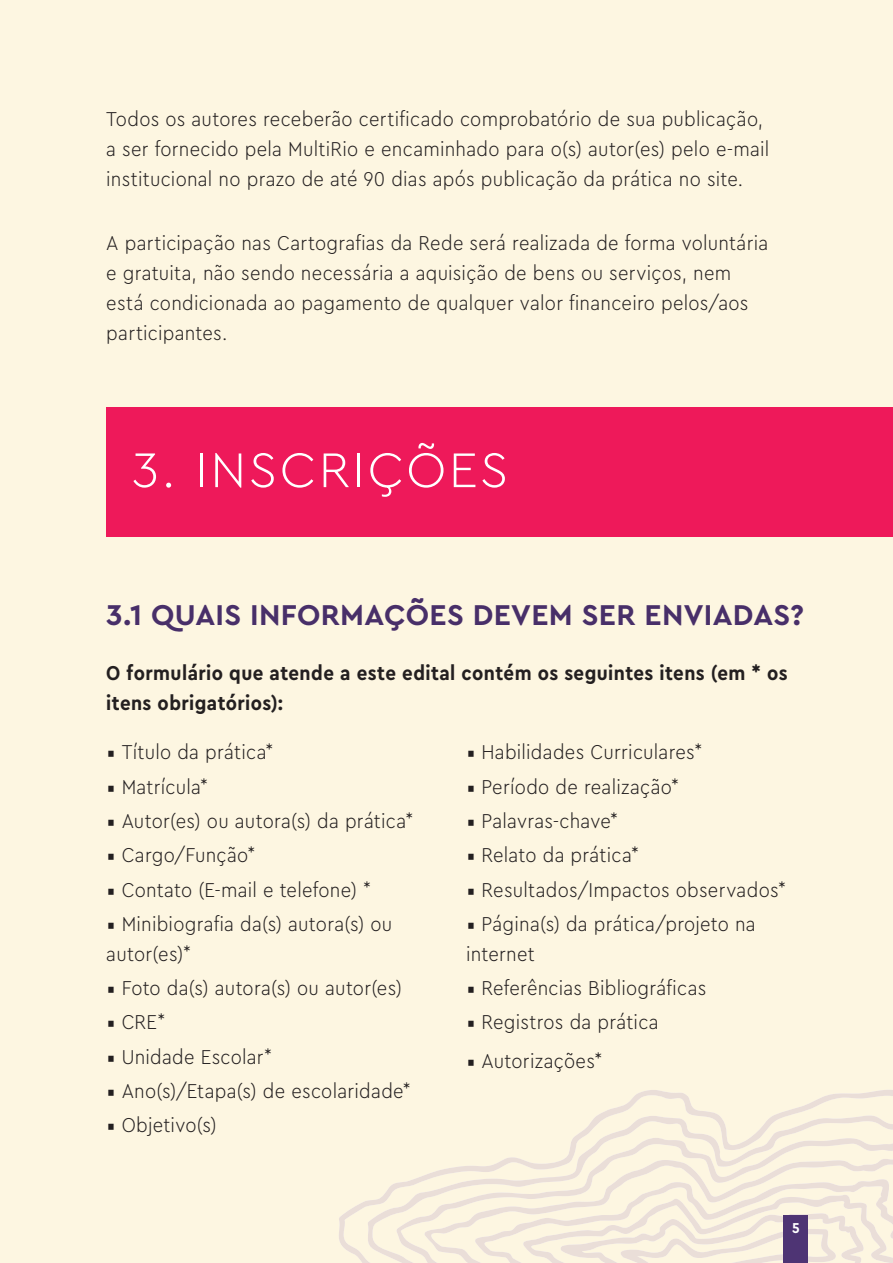
<style>
.page{position:relative;width:893px;height:1263px;background:#fdf6e1}
.page>*{position:absolute;margin:0;border:0;box-sizing:border-box;transform-origin:0 0}
.t1{font:300 51px "Cera Pro";letter-spacing:.05em;color:#fff}
.t2{font:700 30px "Cera Pro";letter-spacing:.01em;color:#482f69}
.t3{font:300 21px/30px "Cera Compact Pro";letter-spacing:.015em;color:#231f20}
.t4{font:700 21px/30px "Cera Compact Pro";letter-spacing:.02em;color:#231f20}
.t5{font:700 15px "Cera Compact Pro";color:#fff}
.s1{font-family:"Titillium Web";font-weight:400}
</style>
<div class="page">
<svg style="left:335px;top:1090px;width:558px;height:173px;fill:#fdf6e1"></svg>
<div style="left:784px;top:1215px;width:24px;height:48px;background:#4e3474"></div>
<div style="left:107px;top:407px;width:786px;height:130px;background:#ee195a"></div>
<p class="t3" style="left:106px;top:103px;width:664px">Todos os autores receberão certificado comprobatório de sua publicação, a ser fornecido pela MultiRio e encaminhado para o(s) autor(es) pelo e-mail institucional no prazo de até 90 dias após publicação da prática no site.</p>
<p class="t3" style="left:106px;top:227px;width:663px">A participação nas Cartografias da Rede será realizada de forma voluntária e gratuita, não sendo necessária a aquisição de bens ou serviços, nem está condicionada ao pagamento de qualquer valor financeiro pelos/aos participantes.</p>
<h1 class="t1" style="left:132px;top:436px;width:378px">3. INSCRIÇÕES</h1>
<h2 class="t2" style="left:106px;top:594px;width:699px">3.1 QUAIS INFORMAÇÕES DEVEM SER ENVIADAS?</h2>
<p class="t4" style="left:106px;top:657px;width:683px">O formulário que atende a este edital contém os seguintes itens (em * os itens obrigatórios):</p>
<p class="t3" style="left:106px;top:737px;width:169px"><span class="s1">•</span> Título da prática*</p>
<p class="t3" style="left:106px;top:771px;width:103px"><span class="s1">•</span> Matrícula*</p>
<p class="t3" style="left:106px;top:805px;width:308px"><span class="s1">•</span> Autor(es) ou autora(s) da prática*</p>
<p class="t3" style="left:106px;top:839px;width:150px"><span class="s1">•</span> Cargo/Função*</p>
<p class="t3" style="left:106px;top:874px;width:266px"><span class="s1">•</span> Contato (E-mail e telefone) *</p>
<p class="t3" style="left:106px;top:908px;width:287px"><span class="s1">•</span> Minibiografia da(s) autora(s) ou autor(es)*</p>
<p class="t3" style="left:106px;top:972px;width:297px"><span class="s1">•</span> Foto da(s) autora(s) ou autor(es)</p>
<p class="t3" style="left:106px;top:1006px;width:60px"><span class="s1">•</span> CRE*</p>
<p class="t3" style="left:106px;top:1041px;width:167px"><span class="s1">•</span> Unidade Escolar*</p>
<p class="t3" style="left:106px;top:1075px;width:306px"><span class="s1">•</span> Ano(s)/Etapa(s) de escolaridade*</p>
<p class="t3" style="left:106px;top:1109px;width:112px"><span class="s1">•</span> Objetivo(s)</p>
<p class="t3" style="left:466px;top:737px;width:238px"><span class="s1">•</span> Habilidades Curriculares*</p>
<p class="t3" style="left:466px;top:771px;width:214px"><span class="s1">•</span> Período de realização*</p>
<p class="t3" style="left:466px;top:805px;width:153px"><span class="s1">•</span> Palavras-chave*</p>
<p class="t3" style="left:466px;top:839px;width:174px"><span class="s1">•</span> Relato da prática*</p>
<p class="t3" style="left:466px;top:874px;width:321px"><span class="s1">•</span> Resultados/Impactos observados*</p>
<p class="t3" style="left:466px;top:908px;width:291px"><span class="s1">•</span> Página(s) da prática/projeto na internet</p>
<p class="t3" style="left:466px;top:972px;width:242px"><span class="s1">•</span> Referências Bibliográficas</p>
<p class="t3" style="left:466px;top:1006px;width:194px"><span class="s1">•</span> Registros da prática</p>
<p class="t3" style="left:466px;top:1045px;width:138px"><span class="s1">•</span> Autorizações*</p>
<p class="t5" style="left:792px;top:1218px;width:9px">5</p>
</div>
